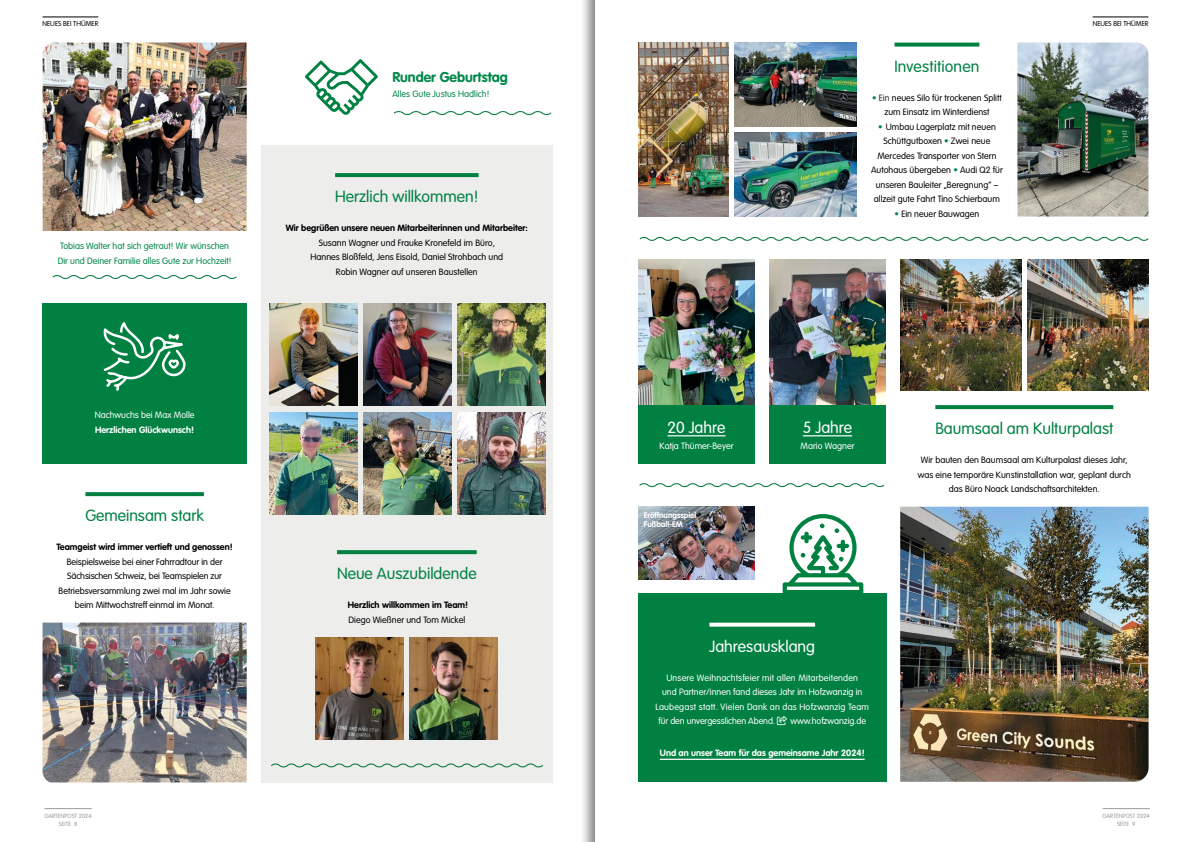
<style>
.page{position:relative;width:1191px;height:842px;background:#fff}
.page>*{position:absolute;margin:0;border:0;box-sizing:border-box;transform-origin:0 0}
.headline_absatzlinie_oben{font:300 16px "VAG Rounded Std";color:#008142}
.headline_absatzlinie_oben-2{font:300 16px "VAG Rounded Std";color:#fff}
.fließtext_gruen_unterstreichung{font:300 16px "VAG Rounded Std";color:#fff}
.fließtext_schwarz{font:700 14px "VAG Rounded Std";color:#008649}
.fließtext_schwarz-2{font:300 9px/14.5px "VAG Rounded Std";color:#000;text-align:center}
.fließtext_schwarz-3{font:300 9px/14.5px "VAG Rounded Std";letter-spacing:.02em;color:#fff;text-align:center}
.fließtext_schwarz-4{font:300 9px/14.5px "VAG Rounded Std";color:#008649}
.fließtext_schwarz-5{font:700 9px/14.5px "VAG Rounded Std";color:#fff}
.fließtext_gruen_unterstreichung-2{font:700 9px "VAG Rounded Std";color:#fff}
.fließtext_schwarz-6{font:300 9px "VAG Rounded Std";color:#fff}
.fließtext_schwarz-7{font:700 9px "VAG Rounded Std";color:#000}
.bilder_untertiel{font:700 8px/9px "VAG Rounded Std";color:#fff}
.ueberschriften_klein_links{font:300 7px "VAG Rounded Std";color:#000}
.ueberschriften_klein_rechts{font:300 7px "VAG Rounded Std";color:#000}
.t1{font:300 6px/8px "VAG Rounded Std";color:#9c9c9c;text-align:center}
.s1{font-weight:700}
.s2{font-weight:300}
.s3{color:#008649}
.s4{color:#272727}
</style>
<div class="page">
<div style="left:580px;top:0;width:611px;height:842px;background:#000;opacity:.47"></div>
<div style="left:595px;top:0;width:596px;height:842px;background:#fff"></div>
<hr style="left:44px;top:808px;width:48px;height:1px;background:#9c9c9c">
<hr style="left:1102px;top:808px;width:47px;height:1px;background:#9c9c9c">
<div style="left:638px;top:593px;width:248px;height:189px;background:#008142"></div>
<svg style="left:709px;top:623px;width:106px;height:4px"></svg>
<hr style="left:660px;top:759px;width:204px;height:1px;background:#fff">
<div style="left:261px;top:145px;width:292px;height:637px;background:#ededec"></div>
<hr style="left:43px;top:16px;width:55px;height:1px;background:#000">
<hr style="left:1092px;top:16px;width:56px;height:1px;background:#000">
<img style="left:43px;top:43px;width:204px;height:188px">
<div style="left:43px;top:303px;width:204px;height:160px;background:#008142"></div>
<svg style="left:335px;top:173px;width:143px;height:4px"></svg>
<img style="left:269px;top:303px;width:88px;height:103px">
<img style="left:363px;top:303px;width:88px;height:103px">
<img style="left:457px;top:303px;width:88px;height:103px">
<img style="left:269px;top:412px;width:88px;height:102px">
<img style="left:363px;top:412px;width:88px;height:102px">
<img style="left:457px;top:412px;width:88px;height:102px">
<svg style="left:337px;top:550px;width:140px;height:4px"></svg>
<img style="left:316px;top:637px;width:88px;height:102px">
<img style="left:410px;top:637px;width:88px;height:102px">
<svg style="left:271px;top:763px;width:272px;height:5px"></svg>
<img style="left:43px;top:622px;width:204px;height:160px">
<svg style="left:85px;top:492px;width:119px;height:4px"></svg>
<img style="left:1017px;top:43px;width:131px;height:174px">
<img style="left:734px;top:133px;width:122px;height:83px">
<img style="left:734px;top:43px;width:122px;height:83px">
<img style="left:638px;top:43px;width:90px;height:174px">
<svg style="left:894px;top:43px;width:85px;height:4px"></svg>
<svg style="left:639px;top:237px;width:510px;height:4px"></svg>
<img style="left:638px;top:260px;width:117px;height:145px">
<div style="left:638px;top:405px;width:117px;height:58px;background:#008142"></div>
<hr style="left:667px;top:435px;width:58px;height:1px;background:#fff">
<img style="left:769px;top:260px;width:117px;height:145px">
<div style="left:769px;top:405px;width:117px;height:58px;background:#008142"></div>
<hr style="left:803px;top:435px;width:49px;height:1px;background:#fff">
<img style="left:900px;top:507px;width:248px;height:275px">
<svg style="left:935px;top:405px;width:178px;height:4px"></svg>
<img style="left:900px;top:260px;width:121px;height:130px">
<img style="left:1027px;top:260px;width:121px;height:130px">
<svg style="left:639px;top:483px;width:246px;height:5px"></svg>
<img style="left:638px;top:507px;width:117px;height:72px">
<svg style="left:393px;top:111px;width:159px;height:4px"></svg>
<svg style="left:782px;top:514px;width:81px;height:79px"></svg>
<svg style="left:52px;top:160px;width:186px;height:231px"></svg>
<svg style="left:305px;top:59px;width:73px;height:56px"></svg>
<p class="ueberschriften_klein_links" style="left:43px;top:19px;width:57px">NEUES BEI THÜMER</p>
<p class="ueberschriften_klein_rechts" style="left:1092px;top:19px;width:57px">NEUES BEI THÜMER</p>
<p class="fließtext_schwarz-4" style="left:58px;top:239px;width:175px">Tobias Walter hat sich getraut! Wir wünschen<br>Dir und Deiner Familie alles Gute zur Hochzeit!</p>
<p class="fließtext_schwarz" style="left:392px;top:69px;width:117px">Runder Geburtstag</p>
<p class="fließtext_schwarz-4" style="left:392px;top:87px;width:99px">Alles Gute Justus Hadlich!</p>
<p class="headline_absatzlinie_oben" style="left:335px;top:187px;width:145px">Herzlich willkommen!</p>
<p class="fließtext_schwarz-2" style="left:286px;top:221px;width:244px"><span class="s1">Wir begrüßen unsere neuen Mitarbeiterinnen und Mitarbeiter:<br></span>Susann Wagner und Frauke Kronefeld im Büro,<br>Hannes Bloßfeld, Jens Eisold, Daniel Strohbach und<br>Robin Wagner auf unseren Baustellen</p>
<p class="fließtext_schwarz-5" style="left:95px;top:408px;width:101px"><span class="s2">Nachwuchs bei Max Molle<br></span>Herzlichen Glückwunsch!</p>
<p class="headline_absatzlinie_oben" style="left:85px;top:506px;width:120px">Gemeinsam stark</p>
<p class="fließtext_schwarz-2" style="left:57px;top:540px;width:178px"><span class="s1">Teamgeist wird immer vertieft und genossen!<br></span>Beispielsweise bei einer Fahrradtour in der Sächsischen Schweiz, bei Teamspielen zur Betriebsversammlung zwei mal im Jahr sowie beim Mittwochstreff einmal im Monat.</p>
<p class="headline_absatzlinie_oben" style="left:337px;top:564px;width:141px">Neue Auszubildende</p>
<p class="fließtext_schwarz-7" style="left:348px;top:600px;width:122px">Herzlich willkommen im Team!</p>
<p class="fließtext_schwarz-2" style="left:348px;top:612px;width:118px">Diego Wießner und Tom Mickel</p>
<p class="headline_absatzlinie_oben" style="left:894px;top:57px;width:87px">Investitionen</p>
<p class="fließtext_schwarz-2" style="left:872px;top:90px;width:131px"><span class="s3">•</span> <span class="s4">Ein</span> neues Silo für trockenen Splitt zum Einsatz im Winterdienst</p>
<p class="fließtext_schwarz-2" style="left:871px;top:119px;width:133px"><span class="s3">•</span> Umbau Lagerplatz mit neuen<br>Schüttgutboxen <span class="s3">•</span> Zwei neue<br>Mercedes Transporter von Stern<br>Autohaus übergeben <span class="s3">•</span> Audi Q2 für unseren Bauleiter „Beregnung“ – allzeit gute Fahrt Tino Schierbaum</p>
<p class="fließtext_schwarz-2" style="left:894px;top:206px;width:86px"><span class="s3">•</span> Ein neuer Bauwagen</p>
<p class="fließtext_gruen_unterstreichung" style="left:667px;top:418px;width:59px">20 Jahre</p>
<p class="fließtext_schwarz-6" style="left:659px;top:440px;width:75px">Katja Thümer-Beyer</p>
<p class="bilder_untertiel" style="left:644px;top:511px;width:54px">Eröffnungsspiel<br>Fußball-EM</p>
<p class="fließtext_gruen_unterstreichung" style="left:803px;top:418px;width:51px">5 Jahre</p>
<p class="fließtext_schwarz-6" style="left:800px;top:440px;width:55px">Mario Wagner</p>
<p class="headline_absatzlinie_oben" style="left:935px;top:419px;width:179px">Baumsaal am Kulturpalast</p>
<p class="fließtext_schwarz-2" style="left:921px;top:453px;width:208px">Wir bauten den Baumsaal am Kulturpalast dieses Jahr,</p>
<p class="fließtext_schwarz-2" style="left:917px;top:467px;width:215px">was eine temporäre Kunstinstallation war, geplant durch das Büro Noack Landschaftsarchitekten.</p>
<p class="headline_absatzlinie_oben-2" style="left:709px;top:637px;width:107px">Jahresausklang</p>
<p class="fließtext_schwarz-3" style="left:655px;top:670px;width:215px">Unsere Weihnachtsfeier mit allen Mitarbeitenden<br>und Partner/innen fand dieses Jahr im Hofzwanzig in Laubegast statt. Vielen Dank an das Hofzwanzig Team für den unvergesslichen Abend. ★ www.hofzwanzig.de</p>
<p class="fließtext_gruen_unterstreichung-2" style="left:660px;top:748px;width:206px">Und an unser Team für das gemeinsame Jahr 2024!</p>
<p class="t1" style="left:44px;top:812px;width:49px">GARTENPOST 2024<br>SEITE 8</p>
<p class="t1" style="left:1102px;top:812px;width:49px">GARTENPOST 2024<br>SEITE 9</p>
</div>
